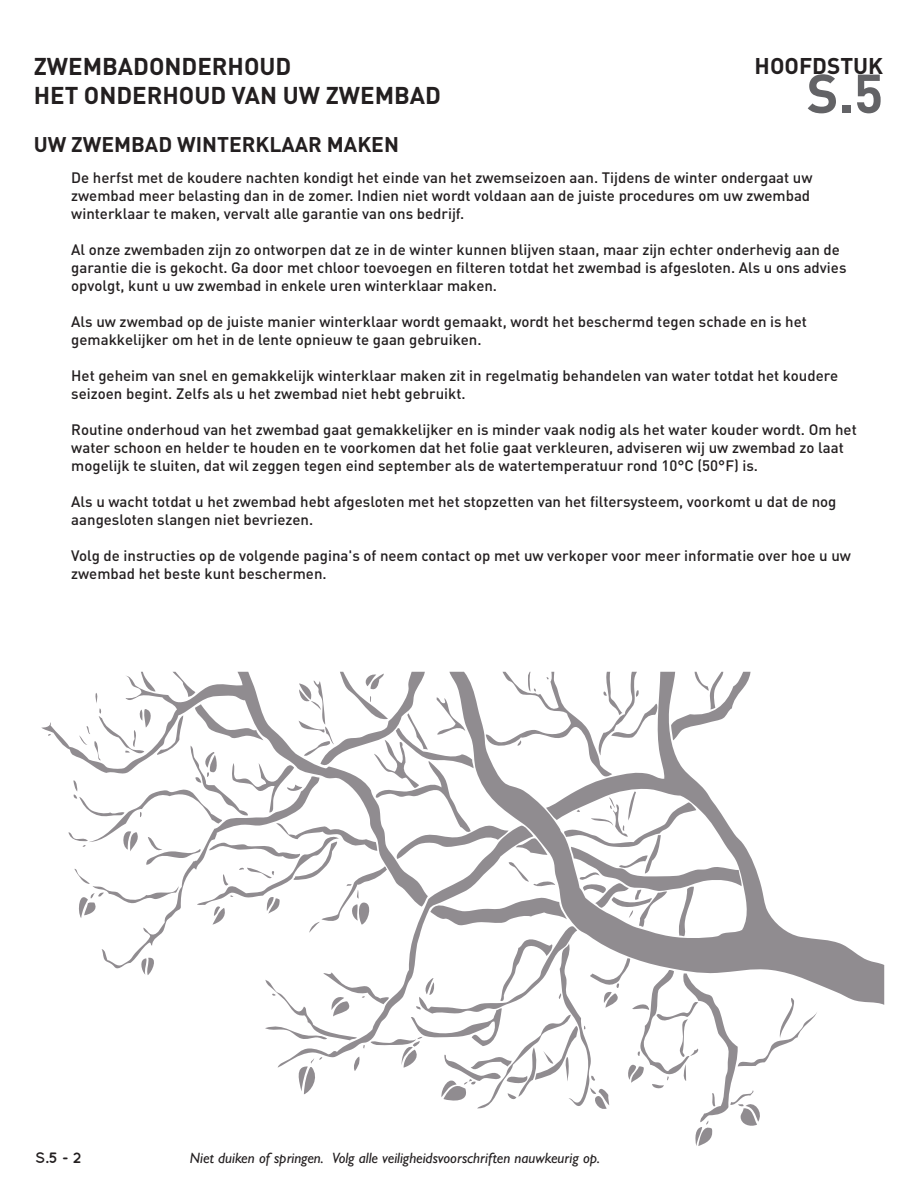
<style>
.page{position:relative;width:918px;height:1188px;background:#fff}
.page>*{position:absolute;margin:0;border:0;box-sizing:border-box;transform-origin:0 0}
.t1{font:700 54px "DIN Pro";color:#636366}
.t2{font:700 24px/28.8px "DIN Pro";color:#231f20}
.t3{font:700 22.5px "DIN Pro";color:#231f20}
.t4{font:700 21px "DIN Pro";color:#231f20}
.t5{font:500 15px/18px "DIN Pro";color:#231f20}
.t6{font:italic 500 15px "Gill Sans MT Pro";color:#231f20}
.t7{font:700 15px "Quicksand";color:#231f20}
</style>
<div class="page">
<svg style="left:68px;top:672px;width:749px;height:474px"></svg>
<svg style="left:449px;top:672px;width:435px;height:333px"></svg>
<h2 class="t2" style="left:34px;top:51px;width:409px">ZWEMBADONDERHOUD<br>HET ONDERHOUD VAN UW ZWEMBAD</h2>
<h3 class="t4" style="left:34px;top:130px;width:367px">UW ZWEMBAD WINTERKLAAR MAKEN</h3>
<h3 class="t3" style="left:755px;top:51px;width:130px">HOOFDSTUK</h3>
<h1 class="t1" style="left:807px;top:57px;width:78px">S.5</h1>
<p class="t5" style="left:71px;top:168px;width:743px">De herfst met de koudere nachten kondigt het einde van het zwemseizoen aan. Tijdens de winter ondergaat uw zwembad meer belasting dan in de zomer. Indien niet wordt voldaan aan de juiste procedures om uw zwembad winterklaar te maken, vervalt alle garantie van ons bedrijf.</p>
<p class="t5" style="left:71px;top:240px;width:777px">Al onze zwembaden zijn zo ontworpen dat ze in de winter kunnen blijven staan, maar zijn echter onderhevig aan de garantie die is gekocht. Ga door met chloor toevoegen en filteren totdat het zwembad is afgesloten. Als u ons advies opvolgt, kunt u uw zwembad in enkele uren winterklaar maken.</p>
<p class="t5" style="left:71px;top:312px;width:737px">Als uw zwembad op de juiste manier winterklaar wordt gemaakt, wordt het beschermd tegen schade en is het gemakkelijker om het in de lente opnieuw te gaan gebruiken.</p>
<p class="t5" style="left:71px;top:366px;width:768px">Het geheim van snel en gemakkelijk winterklaar maken zit in regelmatig behandelen van water totdat het koudere seizoen begint. Zelfs als u het zwembad niet hebt gebruikt.</p>
<p class="t5" style="left:71px;top:420px;width:787px">Routine onderhoud van het zwembad gaat gemakkelijker en is minder vaak nodig als het water kouder wordt. Om het water schoon en helder te houden en te voorkomen dat het folie gaat verkleuren, adviseren wij uw zwembad zo laat mogelijk te sluiten, dat wil zeggen tegen eind september als de watertemperatuur rond 10°C (50°F) is.</p>
<p class="t5" style="left:71px;top:492px;width:767px">Als u wacht totdat u het zwembad hebt afgesloten met het stopzetten van het filtersysteem, voorkomt u dat de nog aangesloten slangen niet bevriezen.</p>
<p class="t5" style="left:71px;top:546px;width:781px">Volg de instructies op de volgende pagina's of neem contact op met uw verkoper voor meer informatie over hoe u uw zwembad het beste kunt beschermen.</p>
<p class="t7" style="left:35px;top:1149px;width:48px">S.5 - 2</p>
<p class="t6" style="left:190px;top:1150px;width:412px">Niet duiken of springen. Volg alle veiligheidsvoorschriften nauwkeurig op.</p>
</div>
